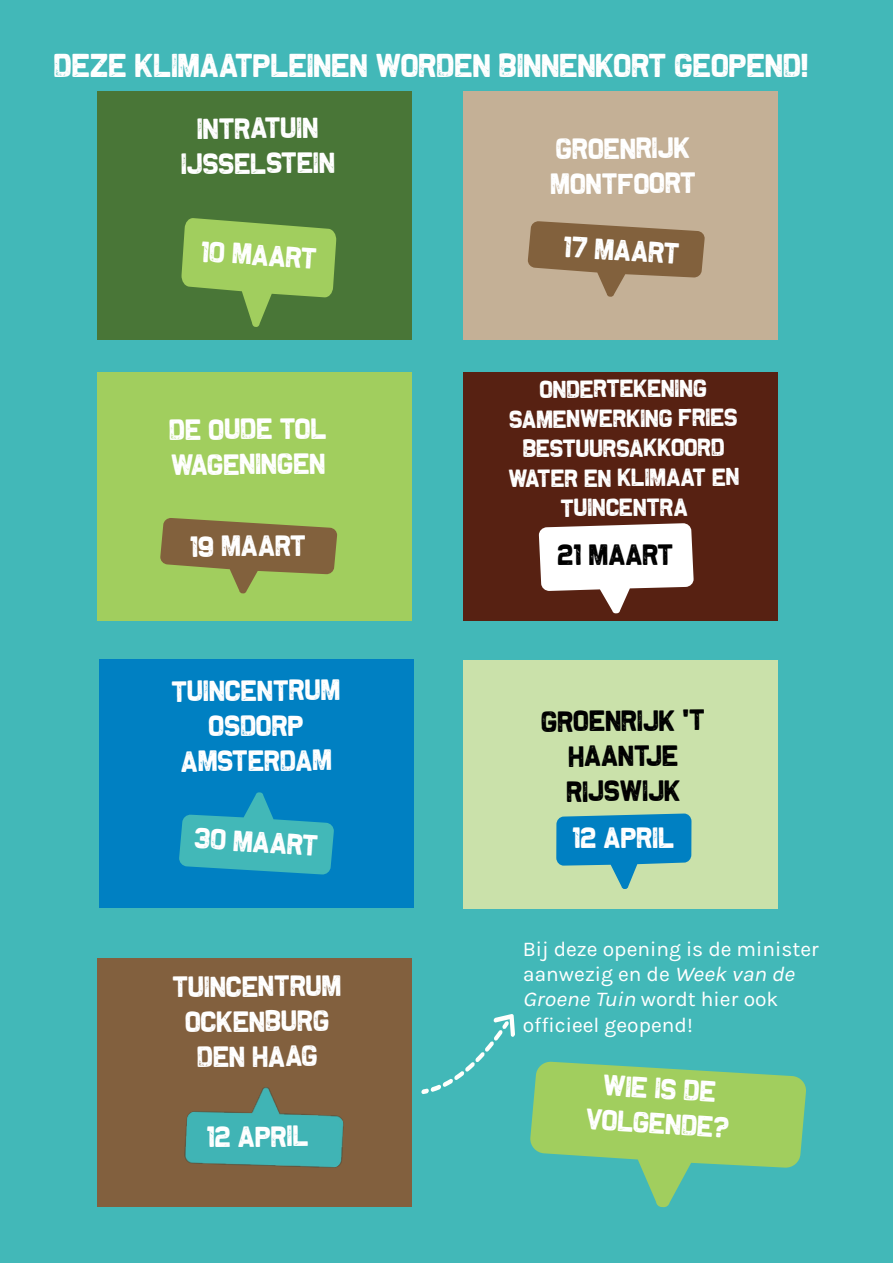
<style>
.page{position:relative;width:893px;height:1263px;background:#42b8b8}
.page>*{position:absolute;margin:0;border:0;box-sizing:border-box;transform-origin:0 0}
.t1{font:33px "The Slugand Lion";color:#fff}
.t2{font:29.25px/35.1px "The Slugand Lion";color:#fff;text-align:center}
.t3{font:29.25px/35.1px "The Slugand Lion";color:#000;text-align:center}
.t4{font:24.75px/29.7px "The Slugand Lion";color:#fff;text-align:center}
.t5{font:21px/25.2px "Karla";color:#fff}
.s1{font-style:italic}
</style>
<div class="page">
<div style="left:97px;top:91px;width:315px;height:248px;background:#497637"></div>
<div style="left:99px;top:659px;width:315px;height:249px;background:#0080c2"></div>
<div style="left:463px;top:91px;width:315px;height:248px;background:#c4b096"></div>
<div style="left:97px;top:373px;width:315px;height:248px;background:#a1ce5e"></div>
<div style="left:463px;top:373px;width:315px;height:248px;background:#572112"></div>
<div style="left:463px;top:660px;width:315px;height:249px;background:#cae1aa"></div>
<svg style="left:179px;top:792px;width:155px;height:83px"></svg>
<svg style="left:539px;top:523px;width:155px;height:90px"></svg>
<svg style="left:160px;top:518px;width:177px;height:75px"></svg>
<svg style="left:556px;top:813px;width:135px;height:76px"></svg>
<svg style="left:530px;top:1061px;width:276px;height:146px"></svg>
<div style="left:97px;top:958px;width:315px;height:249px;background:#82603e"></div>
<img style="left:184px;top:1087px;width:160px;height:81px">
<svg style="left:181px;top:218px;width:155px;height:109px"></svg>
<svg style="left:421px;top:1014px;width:94px;height:80px"></svg>
<svg style="left:528px;top:221px;width:177px;height:76px"></svg>
<p class="t1" style="left:55px;top:47px;width:756px">DEZE KLIMAATPLEINEN WORDEN BINNENKORT GEOPEND!</p>
<p class="t2" style="left:181px;top:112px;width:155px;rotate:-1deg">INTRATUIN<br>IJSSELSTEIN</p>
<p class="t2" style="left:203px;top:234px;width:117px;rotate:3deg">10 maart</p>
<p class="t2" style="left:169px;top:413px;width:159px;text-align:left;rotate:-1deg">De oude tol wageningen</p>
<p class="t2" style="left:190px;top:529px;width:117px;rotate:-1deg">19 maart</p>
<p class="t2" style="left:172px;top:674px;width:170px;rotate:-1deg">Tuincentrum osdorp amsterdam</p>
<p class="t2" style="left:196px;top:821px;width:125px;rotate:3deg">30 maart</p>
<p class="t2" style="left:173px;top:970px;width:170px;rotate:-1deg">tuincentrum ockenburg<br>Den haag</p>
<p class="t2" style="left:207px;top:1120px;width:103px;rotate:-1deg">12 april</p>
<p class="t2" style="left:550px;top:132px;width:147px;text-align:left;rotate:-1deg">Groenrijk montfoort</p>
<p class="t2" style="left:565px;top:230px;width:117px;rotate:3deg">17 maart</p>
<p class="t4" style="left:507px;top:376px;width:232px;rotate:-1deg">Ondertekening samenwerking fries bestuursakkoord water en klimaat en tuincentra</p>
<p class="t3" style="left:558px;top:538px;width:117px;rotate:-1deg">21 maart</p>
<p class="t3" style="left:541px;top:704px;width:165px;rotate:-1deg">Groenrijk ‘t haantje rijswijk</p>
<p class="t2" style="left:572px;top:821px;width:103px;rotate:-1deg">12 april</p>
<p class="t5" style="left:523px;top:937px;width:298px">Bij deze opening is de minister aanwezig en de <span class="s1">Week van de<br>Groene Tuin</span> wordt hier ook officieel geopend!</p>
<p class="t2" style="left:589px;top:1067px;width:145px;rotate:3deg">WIE IS DE<br>VOLGENDE?</p>
</div>
